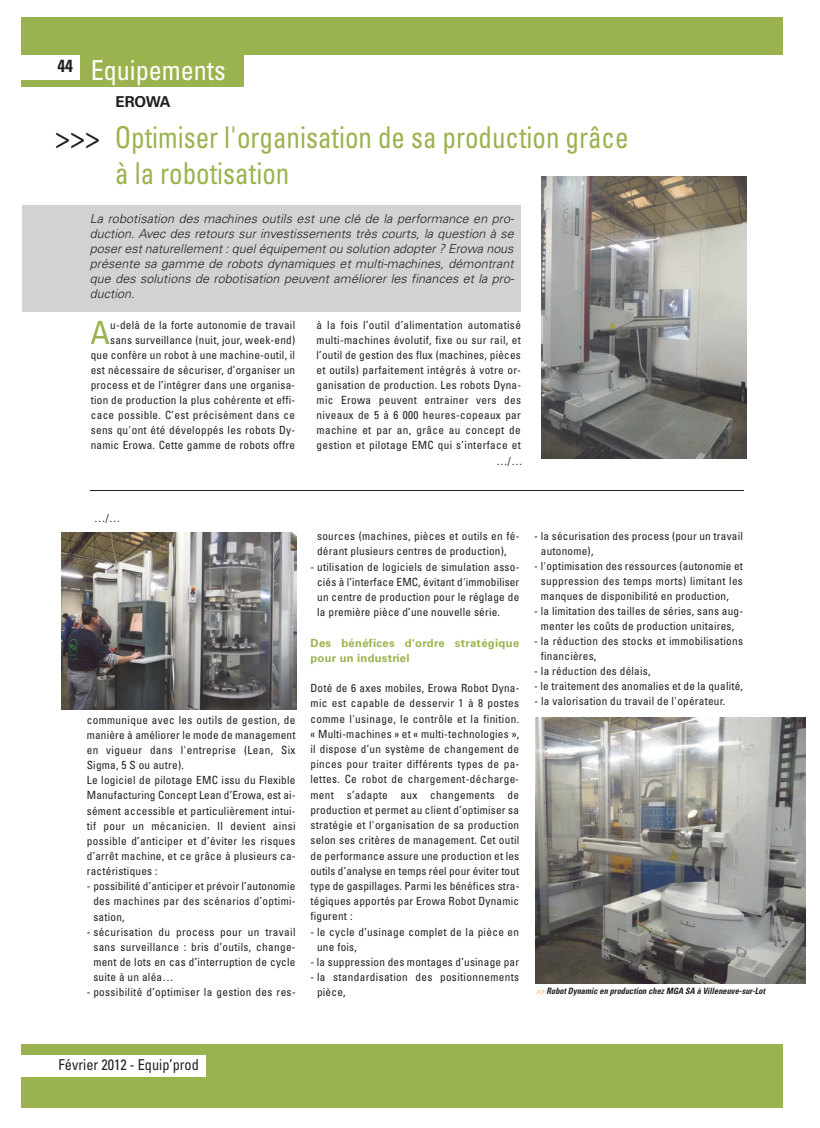
<style>
.page{position:relative;width:820px;height:1128px;background:#fff}
.page>*{position:absolute;margin:0;border:0;box-sizing:border-box;transform-origin:0 0}
.t1{font:condensed 32px "Univers";color:#9ab34e}
.t2{font:condensed 30px/36px "Univers";color:#9ab34e;scale:.9 1}
.t3{font:condensed 27.5px "Univers";color:#fff;scale:.95 1}
.t4{font:condensed 15px "Univers";color:#231f20;scale:.95 1}
.t5{font:700 15px "Univers";letter-spacing:-.015em;color:#231f20}
.t6{font:italic 300 12.5px/15px "Univers";letter-spacing:.005em;color:#231f20;text-align:justify}
.t7{font:condensed 11.25px/15px "Univers";letter-spacing:.02em;color:#231f20;text-align:justify}
.t8{font:700 11.25px/15.2px "Univers";letter-spacing:.03em;color:#9ab34e}
.t9{font:italic 700 condensed 8.75px "Univers";letter-spacing:.005em;color:#231f20;scale:.95 1}
.s1{color:#231f20}
.s2{color:#fab783}
</style>
<div class="page">
<div style="left:21px;top:1044px;width:761px;height:64px;background:#9ab34e"></div>
<div style="left:21px;top:18px;width:761px;height:37px;background:#9ab34e"></div>
<div style="left:21px;top:38px;width:223px;height:49px;background:#9ab34e"></div>
<div style="left:21px;top:55px;width:59px;height:25px;background:#fff"></div>
<div style="left:21px;top:1054px;width:184px;height:22px;background:#fff"></div>
<div style="left:23px;top:205px;width:498px;height:106px;background:#d1d2d4"></div>
<img style="left:541px;top:176px;width:205px;height:282px">
<img style="left:62px;top:532px;width:234px;height:177px">
<img style="left:535px;top:717px;width:270px;height:266px">
<hr style="left:90px;top:490px;width:652px;height:1px;background:#231f20">
<h3 class="t3" style="left:57px;top:52px;width:179px"><sup>44</sup> Equipements</h3>
<h3 class="t5" style="left:115px;top:93px;width:57px">EROWA</h3>
<h2 class="t2" style="left:115px;top:119px;width:571px;text-indent:-60px"><span class="s1">&gt;&gt;&gt;</span> Optimiser l'organisation de sa production grâce à la robotisation</h2>
<p class="t6" style="left:90px;top:211px;width:425px">La robotisation des machines outils est une clé de la performance en pro&shy;duction. Avec des retours sur investissements très courts, la question à se poser est naturellement : quel équipement ou solution adopter ? Erowa nous présente sa gamme de robots dynamiques et multi-machines, démontrant que des solutions de robotisation peuvent améliorer les finances et la pro&shy;duction.</p>
<p class="t7" style="left:91px;top:318px;width:206px;text-align:right">u-delà de la forte autonomie de travail sans surveillance (nuit, jour, week-end) que confère un robot à une machine-outil, il est nécessaire de sécuriser, d’organiser un process et de l’intégrer dans une organisa&shy;tion de production la plus cohérente et effi&shy;cace possible. C’est précisément dans ce sens qu'ont été développés les robots Dy&shy;namic Erowa. Cette gamme de robots offre</p>
<p class="t7" style="left:316px;top:317px;width:206px">à la fois l’outil d’alimentation automatisé multi-machines évolutif, fixe ou sur rail, et l’outil de gestion des flux (machines, pièces et outils) parfaitement intégrés à votre or&shy;ganisation de production. Les robots Dyna&shy;mic Erowa peuvent entrainer vers des niveaux de 5 à 6 000 heures-copeaux par machine et par an, grâce au concept de gestion et pilotage EMC qui s’interface et</p>
<h1 class="t1" style="left:90px;top:313px;width:21px">A</h1>
<p class="t7" style="left:496px;top:453px;width:28px">…/…</p>
<p class="t7" style="left:94px;top:510px;width:28px">…/…</p>
<p class="t7" style="left:87px;top:712px;width:210px">communique avec les outils de gestion, de manière à améliorer le mode de management en vigueur dans l'entreprise (Lean, Six</p>
<p class="t7" style="left:87px;top:772px;width:210px">Le logiciel de pilotage EMC issu du Flexible Manufacturing Concept Lean d’Erowa, est ai&shy;sément accessible et particulièrement intui&shy;tif pour un mécanicien. Il devient ainsi possible d’anticiper et d’éviter les risques d’arrêt machine, et ce grâce à plusieurs ca-</p>
<p class="t7" style="left:87px;top:878px;width:210px;text-align:center">- possibilité d’anticiper et prévoir l’autonomie des machines par des scénarios d’optimi-</p>
<p class="t7" style="left:87px;top:924px;width:210px;text-align:center">- sécurisation du process pour un travail sans surveillance : bris d’outils, change&shy;ment de lots en cas d’interruption de cycle</p>
<p class="t7" style="left:87px;top:757px;width:98px">Sigma, 5 S ou autre).</p>
<p class="t7" style="left:87px;top:863px;width:72px">ractéristiques :</p>
<p class="t7" style="left:93px;top:908px;width:33px">sation,</p>
<p class="t7" style="left:93px;top:969px;width:82px">suite à un aléa…</p>
<p class="t7" style="left:87px;top:984px;width:210px">- possibilité d’optimiser la gestion des res-</p>
<p class="t7" style="left:317px;top:528px;width:204px">sources (machines, pièces et outils en fé&shy;dérant plusieurs centres de production),</p>
<p class="t7" style="left:317px;top:558px;width:204px;text-indent:-7px">- utilisation de logiciels de simulation asso&shy;ciés à l’interface EMC, évitant d'immobiliser un centre de production pour le réglage de la première pièce d’une nouvelle série.</p>
<p class="t8" style="left:310px;top:635px;width:210px">Des bénéfices d'ordre stratégique pour un industriel</p>
<p class="t7" style="left:310px;top:680px;width:210px">Doté de 6 axes mobiles, Erowa Robot Dyna&shy;mic est capable de desservir 1 à 8 postes comme l'usinage, le contrôle et la finition. « Multi-machines » et « multi-technologies », il dispose d’un système de changement de pinces pour traiter différents types de pa&shy;lettes. Ce robot de chargement-décharge&shy;ment s’adapte aux changements de production et permet au client d’optimiser sa stratégie et l'organisation de sa production selon ses critères de management. Cet outil de performance assure une production et les outils d’analyse en temps réel pour éviter tout type de gaspillages. Parmi les bénéfices stra&shy;tégiques apportés par Erowa Robot Dynamic figurent :</p>
<p class="t7" style="left:317px;top:923px;width:203px;text-indent:-7px">- le cycle d’usinage complet de la pièce en une fois,</p>
<p class="t7" style="left:310px;top:954px;width:210px">- la suppression des montages d’usinage par</p>
<p class="t7" style="left:317px;top:969px;width:203px;text-indent:-7px">- la standardisation des positionnements pièce,</p>
<p class="t7" style="left:540px;top:528px;width:203px;text-indent:-7px">- la sécurisation des process (pour un travail autonome),</p>
<p class="t7" style="left:540px;top:558px;width:203px;text-indent:-7px">- l'optimisation des ressources (autonomie et suppression des temps morts) limitant les manques de disponibilité en production,</p>
<p class="t7" style="left:534px;top:603px;width:210px;text-align:center">- la limitation des tailles de séries, sans aug&shy;menter les coûts de production unitaires,</p>
<p class="t7" style="left:540px;top:633px;width:203px;text-indent:-7px">- la réduction des stocks et immobilisations financières,</p>
<p class="t7" style="left:534px;top:663px;width:118px">- la réduction des délais,</p>
<p class="t7" style="left:534px;top:678px;width:210px">- le traitement des anomalies et de la qualité,</p>
<p class="t7" style="left:534px;top:693px;width:192px">- la valorisation du travail de l'opérateur.</p>
<p class="t9" style="left:536px;top:985px;width:242px"><span class="s2">&gt;&gt;</span> Robot Dynamic en production chez MGA SA à Villeneuve-sur-Lot</p>
<h3 class="t4" style="left:59px;top:1054px;width:149px">Février 2012 - Equip’prod</h3>
</div>
